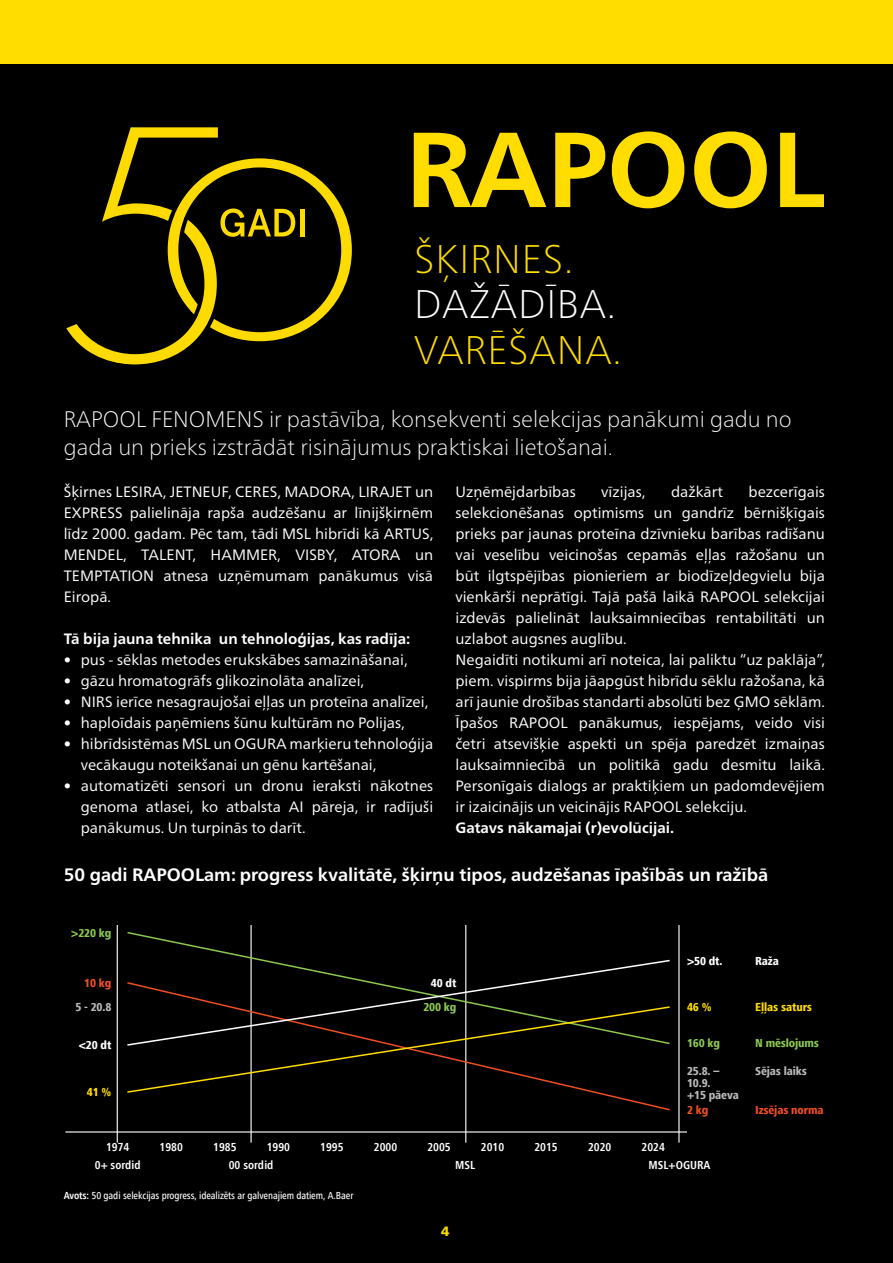
<style>
.page{position:relative;width:893px;height:1263px;background:#fff}
.page>*{position:absolute;margin:0;border:0;box-sizing:border-box;transform-origin:0 0}
.t1{font:700 106.5px "Neue Frutiger World";letter-spacing:-.01em;color:#fd0}
.t2{font:100 39.9px "Neue Frutiger World";letter-spacing:.02em;color:#fd0}
.t3{font:100 39.9px "Neue Frutiger World";letter-spacing:.02em;color:#fff}
.t4{font:100 22.5px/28.5px "Neue Frutiger World";color:#fff}
.t5{font:700 18px "Neue Frutiger World";color:#fff}
.t6{font:15px/21px "Neue Frutiger World";color:#fff;text-align:justify}
.t7{font:700 15px "Neue Frutiger World";color:#fff}
.t8{font:900 13.5px "Neue Frutiger World";color:#fd0}
.t9{font:700 condensed 12px "Frutiger Next";color:#fff}
.t10{font:800 condensed 12px/12px "Frutiger Next";letter-spacing:-.01em;color:#b8bab9}
.t11{font:800 condensed 12px "Frutiger Next";letter-spacing:-.01em;color:#8bc751}
.t12{font:800 condensed 12px "Frutiger Next";letter-spacing:-.01em;color:#fff}
.t13{font:800 condensed 12px "Frutiger Next";letter-spacing:-.01em;color:#f04e23}
.t14{font:800 condensed 12px "Frutiger Next";letter-spacing:-.01em;color:#fd0}
.t15{font:500 condensed 10.5px "Frutiger Next";letter-spacing:-.01em;color:#fff}
.s1{font-weight:700}
</style>
<div class="page">
<div style="left:0;top:64px;width:893px;height:1199px;background:#000"></div>
<hr style="left:65px;top:1131px;width:622px;height:1px;background:#fff">
<hr style="left:117px;top:925px;width:1px;height:217px;background:#fff">
<hr style="left:250px;top:925px;width:2px;height:217px;background:#fff">
<hr style="left:465px;top:925px;width:1px;height:217px;background:#fff">
<hr style="left:678px;top:925px;width:2px;height:217px;background:#fff">
<svg style="left:127px;top:931px;width:340px;height:28px"></svg>
<svg style="left:127px;top:959px;width:543px;height:46px"></svg>
<svg style="left:127px;top:1005px;width:543px;height:89px"></svg>
<div style="left:0;top:0;width:893px;height:64px;background:#fd0"></div>
<svg style="left:66px;top:127px;width:286px;height:237px"></svg>
<svg style="left:220px;top:209px;width:75px;height:28px"></svg>
<hr style="left:300px;top:209px;width:4px;height:27px;background:#fddb00">
<h1 class="t1" style="left:405px;top:76px;width:423px">RAPOOL</h1>
<h2 class="t2" style="left:414px;top:227px;width:160px">ŠĶIRNES.</h2>
<h2 class="t3" style="left:414px;top:273px;width:203px">DAŽĀDĪBA.</h2>
<h2 class="t2" style="left:414px;top:319px;width:209px">VARĒŠANA.</h2>
<h3 class="t4" style="left:64px;top:405px;width:729px">RAPOOL FENOMENS ir pastāvība, konsekventi selekcijas panākumi gadu no gada un prieks izstrādāt risinājumus praktiskai lietošanai.</h3>
<p class="t6" style="left:64px;top:481px;width:371px">Šķirnes LESIRA, JETNEUF, CERES, MADORA, LIRAJET un EXPRESS palielināja rapša audzēšanu ar līnijšķirnēm līdz 2000. gadam. Pēc tam, tādi MSL hibrīdi kā ARTUS, MENDEL, TALENT, HAMMER, VISBY, ATORA un TEMPTATION atnesa uzņēmumam panākumus visā Eiropā.</p>
<p class="t7" style="left:64px;top:625px;width:348px">Tā bija jauna tehnika un tehnoloģijas, kas radīja:</p>
<p class="t6" style="left:64px;top:649px;width:345px">• pus - sēklas metodes erukskābes samazināšanai,</p>
<p class="t6" style="left:64px;top:670px;width:302px">• gāzu hromatogrāfs glikozinolāta analīzei,</p>
<p class="t6" style="left:64px;top:691px;width:366px">• NIRS ierīce nesagraujošai eļļas un proteīna analīzei,</p>
<p class="t6" style="left:64px;top:712px;width:343px">• haploīdais paņēmiens šūnu kultūrām no Polijas,</p>
<p class="t6" style="left:81px;top:733px;width:354px;text-indent:-17px">• hibrīdsistēmas MSL un OGURA marķieru tehnoloģija vecākaugu noteikšanai un gēnu kartēšanai,</p>
<p class="t6" style="left:81px;top:775px;width:354px;text-indent:-17px">• automatizēti sensori un dronu ieraksti nākotnes genoma atlasei, ko atbalsta AI pāreja, ir radījuši panākumus. Un turpinās to darīt.</p>
<p class="t6" style="left:455px;top:481px;width:371px;text-align:left;text-indent:293px">bezcerīgais selekcionēšanas optimisms un gandrīz bērnišķīgais prieks par jaunas proteīna dzīvnieku barības radīšanu vai veselību veicinošas cepamās eļļas ražošanu un būt ilgtspējības pionieriem ar biodīzeļdegvielu bija vienkārši neprātīgi. Tajā pašā laikā RAPOOL selekcijai izdevās palielināt lauksaimniecības rentabilitāti un uzlabot augsnes auglību.<br>Negaidīti notikumi arī noteica, lai paliktu “uz paklāja”, piem. vispirms bija jāapgūst hibrīdu sēklu ražošana, kā arī jaunie drošības standarti absolūti bez ĢMO sēklām.<br>Īpašos RAPOOL panākumus, iespējams, veido visi četri atsevišķie aspekti un spēja paredzēt izmaiņas lauksaimniecībā un politikā gadu desmitu laikā.<br>Personīgais dialogs ar praktiķiem un padomdevējiem ir izaicinājis un veicinājis RAPOOL selekciju.</p>
<p class="t7" style="left:455px;top:814px;width:220px">Gatavs nākamajai (r)evolūcijai.</p>
<p class="t6" style="left:455px;top:481px;width:122px">Uzņēmējdarbības</p>
<p class="t6" style="left:601px;top:481px;width:46px">vīzijas,</p>
<p class="t6" style="left:671px;top:481px;width:53px">dažkārt</p>
<p class="t5" style="left:64px;top:859px;width:706px">50 gadi RAPOOLam: progress kvalitātē, šķirņu tipos, audzēšanas īpašībās un ražībā</p>
<p class="t11" style="left:71px;top:926px;width:42px">&gt;220 kg</p>
<p class="t13" style="left:84px;top:976px;width:29px">10 kg</p>
<p class="t12" style="left:431px;top:976px;width:27px">40 dt</p>
<p class="t10" style="left:75px;top:1001px;width:38px">5 - 20.8</p>
<p class="t11" style="left:423px;top:1000px;width:35px">200 kg</p>
<p class="t12" style="left:79px;top:1038px;width:34px">&lt;20 dt</p>
<p class="t14" style="left:87px;top:1085px;width:26px">41 %</p>
<p class="t9" style="left:106px;top:1140px;width:25px">1974</p>
<p class="t9" style="left:160px;top:1140px;width:25px">1980</p>
<p class="t9" style="left:213px;top:1140px;width:25px">1985</p>
<p class="t9" style="left:267px;top:1140px;width:25px">1990</p>
<p class="t9" style="left:320px;top:1140px;width:25px">1995</p>
<p class="t9" style="left:374px;top:1140px;width:25px">2000</p>
<p class="t9" style="left:427px;top:1140px;width:25px">2005</p>
<p class="t9" style="left:481px;top:1140px;width:25px">2010</p>
<p class="t9" style="left:534px;top:1140px;width:25px">2015</p>
<p class="t9" style="left:588px;top:1140px;width:25px">2020</p>
<p class="t9" style="left:642px;top:1140px;width:25px">2024</p>
<p class="t12" style="left:687px;top:954px;width:37px">&gt;50 dt.</p>
<p class="t12" style="left:755px;top:954px;width:25px">Raža</p>
<p class="t14" style="left:687px;top:1000px;width:26px">46 %</p>
<p class="t14" style="left:755px;top:1000px;width:58px">Eļļas saturs</p>
<p class="t11" style="left:687px;top:1036px;width:35px">160 kg</p>
<p class="t11" style="left:755px;top:1036px;width:65px">N mēslojums</p>
<p class="t10" style="left:687px;top:1065px;width:53px">25.8. –<br>10.9.<br>+15 päeva</p>
<p class="t10" style="left:755px;top:1065px;width:53px">Sējas laiks</p>
<p class="t13" style="left:687px;top:1103px;width:23px">2 kg</p>
<p class="t13" style="left:755px;top:1103px;width:70px">Izsējas norma</p>
<p class="t9" style="left:95px;top:1158px;width:47px">0+ sordid</p>
<p class="t9" style="left:229px;top:1158px;width:46px">00 sordid</p>
<p class="t9" style="left:455px;top:1158px;width:22px">MSL</p>
<p class="t9" style="left:649px;top:1158px;width:63px">MSL+OGURA</p>
<p class="t15" style="left:64px;top:1190px;width:291px"><span class="s1">Avots:</span> 50 gadi selekcijas progress, idealizēts ar galvenajiem datiem, A.Baer</p>
<p class="t8" style="left:441px;top:1224px;width:10px">4</p>
</div>
